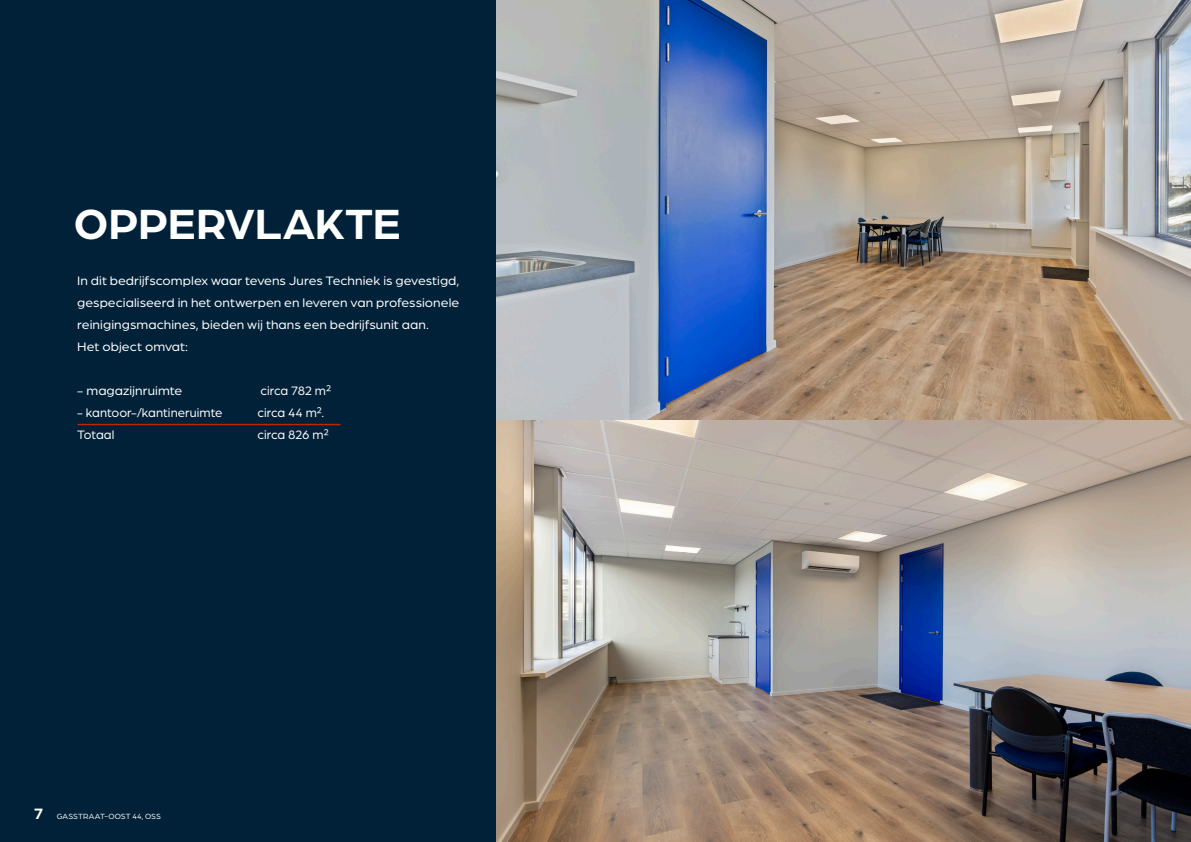
<style>
.page{position:relative;width:1191px;height:842px;background:#fff}
.page>*{position:absolute;margin:0;border:0;box-sizing:border-box;transform-origin:0 0}
.Koppen_groot_wit{font:700 45px "Arboria";letter-spacing:-.005em;color:#fff}
.Broodtekst_wit{font:13px/22px "Arboria";color:#fff;text-align:justify;scale:1.06 1}
.Broodtekst_wit-2{font:13px "Arboria";color:#fff}
.t1{font:8px "Arboria";letter-spacing:.01em;color:#fff}
.s1{font-weight:700;font-size:16px}
</style>
<div class="page">
<div style="left:0;top:0;width:497px;height:842px;background:#002138"></div>
<img style="left:496px;top:0;width:695px;height:420px">
<img style="left:496px;top:420px;width:695px;height:422px">
<hr style="left:78px;top:424px;width:262px;height:1px;background:#bc2701">
<p class="Koppen_groot_wit" style="left:74px;top:193px;width:328px">OPPERVLAKTE</p>
<p class="Broodtekst_wit" style="left:77px;top:269px;width:362px">In dit bedrijfscomplex waar tevens Jures Techniek is gevestigd, gespecialiseerd in het ontwerpen en leveren van professionele reinigingsmachines, bieden wij thans een bedrijfsunit aan.</p>
<p class="Broodtekst_wit" style="left:77px;top:335px;width:106px">Het object omvat:</p>
<p class="Broodtekst_wit" style="left:77px;top:379px;width:101px">- magazijnruimte</p>
<p class="Broodtekst_wit-2" style="left:260px;top:382px;width:72px">circa 782 m²</p>
<p class="Broodtekst_wit-2" style="left:77px;top:404px;width:147px">- kantoor-/kantineruimte</p>
<p class="Broodtekst_wit-2" style="left:257px;top:404px;width:68px">circa 44 m².</p>
<p class="Broodtekst_wit-2" style="left:77px;top:426px;width:39px">Totaal</p>
<p class="Broodtekst_wit-2" style="left:257px;top:426px;width:73px">circa 826 m²</p>
<p class="t1" style="left:34px;top:811px;width:129px"><span class="s1">7</span> GASSTRAAT-OOST 44, OSS</p>
</div>
